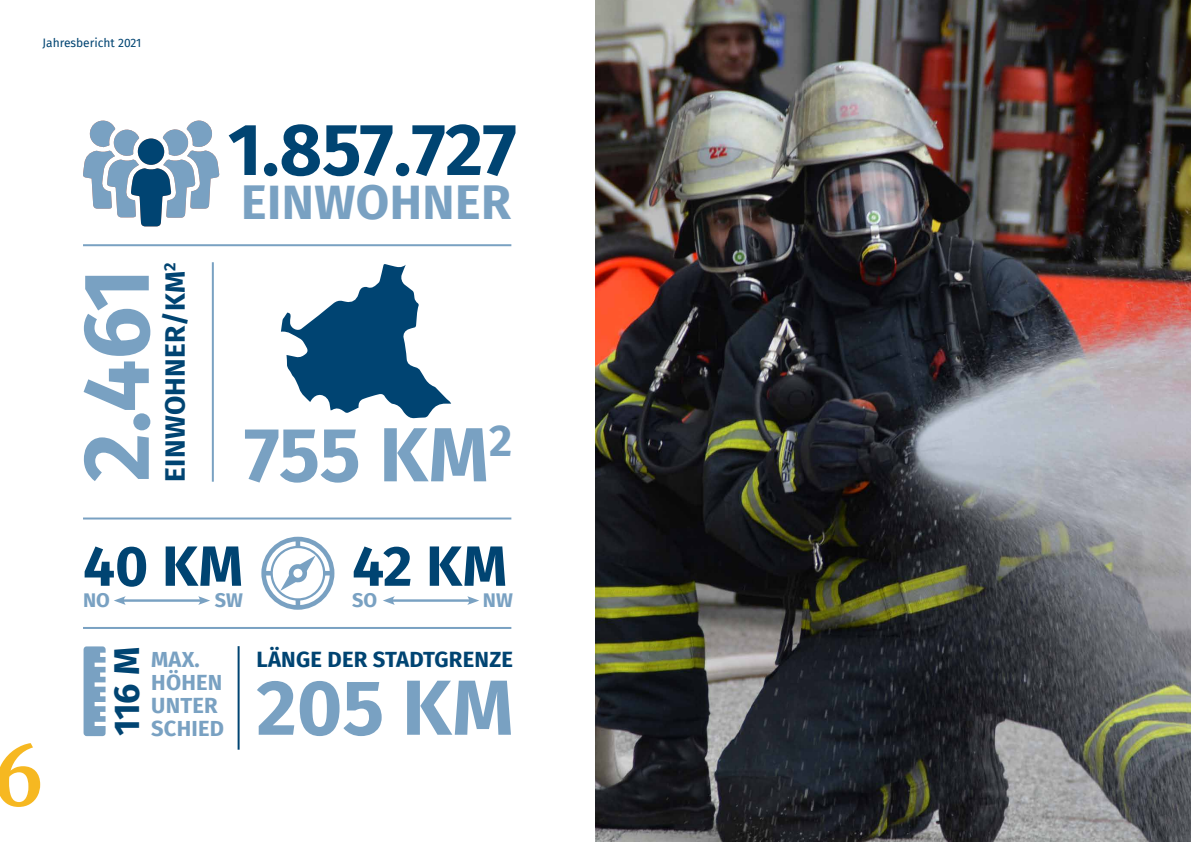
<style>
.page{position:relative;width:1191px;height:842px;background:#fff}
.page>*{position:absolute;margin:0;border:0;box-sizing:border-box;transform-origin:0 0}
.t1{font:700 94px "Fira Sans";color:#79a1c2}
.t2{font:700 80px "Merriweather";color:#f6b821}
.t3{font:700 78px "Fira Sans";color:#79a1c2}
.t4{font:700 76.6px "Fira Sans";color:#79a1c2}
.t5{font:700 73.4px "Fira Sans";letter-spacing:-.01em;color:#004472}
.t6{font:700 56.7px "Fira Sans";letter-spacing:.005em;color:#004472}
.t7{font:700 48.5px "Fira Sans";letter-spacing:.01em;color:#79a1c2}
.t8{font:700 36px "Fira Sans";color:#004472}
.t9{font:700 28px "Fira Sans";letter-spacing:.01em;color:#004472}
.t10{font:700 22px "Fira Sans";letter-spacing:.01em;color:#004472}
.t11{font:700 21.9px/22.9px "Fira Sans";letter-spacing:.01em;color:#79a1c2}
.t12{font:700 19.8px "Fira Sans";color:#79a1c2}
.t13{font:12px "Fira Sans";color:#004472}
</style>
<div class="page">
<svg style="left:83px;top:120px;width:136px;height:106px"></svg>
<svg style="left:281px;top:264px;width:170px;height:154px"></svg>
<hr style="left:83px;top:244px;width:428px;height:2px;background:#79a1c2">
<hr style="left:83px;top:517px;width:428px;height:2px;background:#79a1c2">
<hr style="left:83px;top:627px;width:428px;height:2px;background:#79a1c2">
<hr style="left:212px;top:262px;width:2px;height:220px;background:#79a1c2">
<hr style="left:121px;top:599px;width:82px;height:3px;background:#79a1c2">
<svg style="left:114px;top:596px;width:12px;height:9px"></svg>
<svg style="left:198px;top:596px;width:12px;height:9px"></svg>
<hr style="left:390px;top:599px;width:82px;height:3px;background:#79a1c2">
<svg style="left:383px;top:596px;width:12px;height:9px"></svg>
<svg style="left:467px;top:596px;width:12px;height:9px"></svg>
<svg style="left:261px;top:537px;width:73px;height:73px"></svg>
<hr style="left:238px;top:646px;width:2px;height:104px;background:#004472">
<svg style="left:84px;top:646px;width:22px;height:90px"></svg>
<img style="left:595px;top:0;width:596px;height:842px">
<p class="t13" style="left:43px;top:34px;width:100px">Jahresbericht 2021</p>
<h1 class="t1" style="left:37px;top:482px;width:215px;rotate:-90deg">2.461</h1>
<p class="t9" style="left:151px;top:481px;width:221px;rotate:-90deg">EINWOHNER/KM<sup>2</sup></p>
<h3 class="t5" style="left:228px;top:88px;width:290px">1.857.727</h3>
<h3 class="t7" style="left:241px;top:161px;width:271px">EINWOHNER</h3>
<h3 class="t4" style="left:244px;top:390px;width:270px">755 KM<sup>2</sup></h3>
<h2 class="t2" style="left:-9px;top:721px;width:55px">6</h2>
<h3 class="t6" style="left:83px;top:518px;width:161px">40 KM</h3>
<p class="t12" style="left:83px;top:583px;width:28px">NO</p>
<p class="t12" style="left:215px;top:583px;width:29px">SW</p>
<h3 class="t8" style="left:96px;top:736px;width:92px;rotate:-90deg">116 M</h3>
<p class="t11" style="left:151px;top:646px;width:74px">MAX.<br>HÖHEN<br>UNTER<br>SCHIED</p>
<h3 class="t6" style="left:352px;top:518px;width:156px">42 KM</h3>
<p class="t12" style="left:352px;top:583px;width:27px">SO</p>
<p class="t12" style="left:483px;top:583px;width:31px">NW</p>
<p class="t10" style="left:256px;top:640px;width:258px">LÄNGE DER STADTGRENZE</p>
<h3 class="t3" style="left:256px;top:642px;width:259px">205 KM</h3>
</div>
